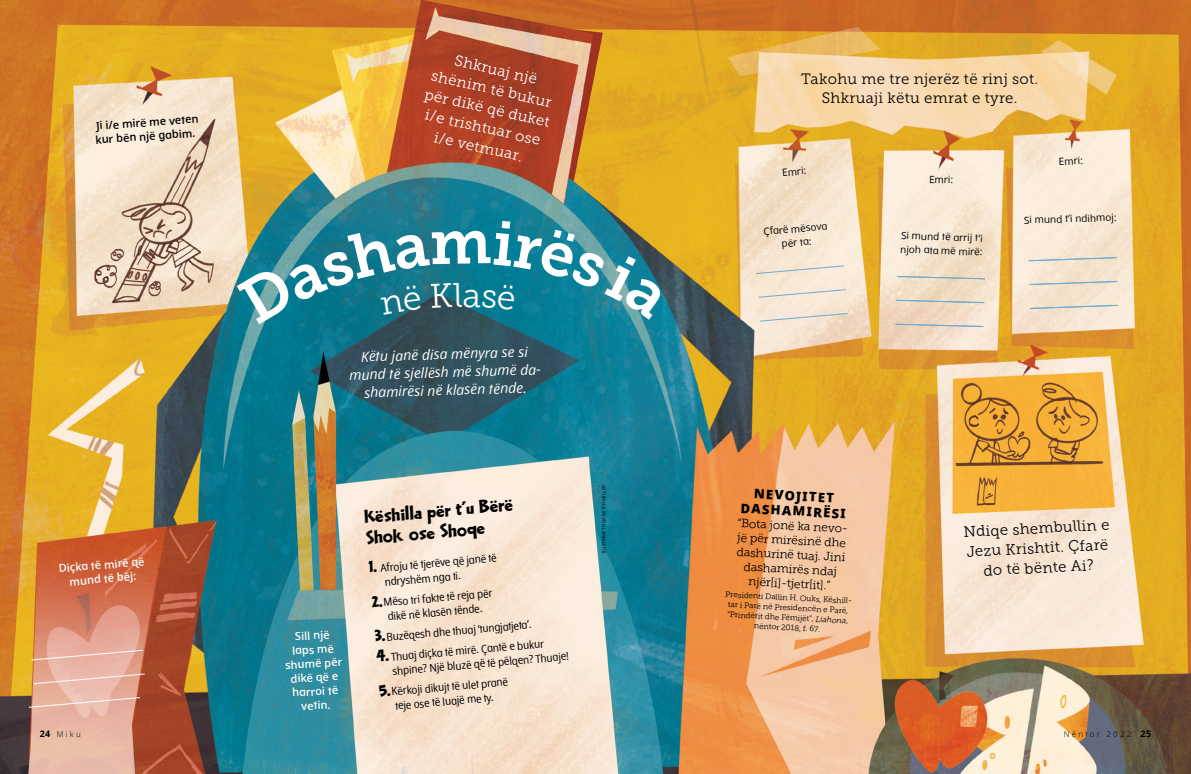
<style>
.page{position:relative;width:1191px;height:774px;background:#fff}
.page>*{position:absolute;margin:0;border:0;box-sizing:border-box;transform-origin:0 0}
.TOPIC-1_title_list{font:21px/21px "LHF Happy Fun Ball";color:#000}
.TOPIC_1_para{font:15px/19.8px "Museo Slablds Lat 300";letter-spacing:.02em;color:#000;text-align:center}
.TOPIC_1_para-2{font:15px/19.8px "Museo Slablds Lat 300";color:#fff;text-align:center}
.t1{font:italic 14px/18px "Dots Solidlds Lat";color:#fff;text-align:center}
.SIDE_title{font:800 13px/15px "Dots Solidlds Lat";color:#000;text-align:center}
.SIDEQT_para_first{font:12px/14.4px "Museo Slablds Lat 300";color:#000;text-align:center}
.LISTnmbr-1_para_firs{font:11px/14.5px "Dots Solid Condlds Lat";color:#000}
.t2{font:600 11px/14px "Dots Solidlds Lat";color:#fff;text-align:center}
.t3{font:600 11px/14px "Dots Solidlds Lat";color:#000}
.LISTnoMrk-1_para{font:10px/13.7px "Dots Solidlds Lat";color:#000;text-align:center}
.SIDEQT-CIT_para{font:8px/10px "Museo Slablds Lat 300";color:#000;text-align:center}
.t4{font:300 8px "Dots Solidlds Lat";letter-spacing:.28em;color:#000}
.FIGimg-CRDT_para{font:4.5px "Dots Solidlds Lat";color:#000}
.s1{font-family:"LHF Happy Fun Ball";font-size:18px}
.s2{font-family:"Museo Slablds Lat 300 Italic"}
.s3{font-weight:700;font-size:9px}
</style>
<div class="page">
<img style="left:0;top:0;width:1191px;height:774px">
<img style="left:28px;top:527px;width:136px;height:247px">
<svg style="left:30px;top:649px;width:114px;height:12px"></svg>
<svg style="left:33px;top:673px;width:113px;height:12px"></svg>
<svg style="left:28px;top:696px;width:113px;height:12px"></svg>
<svg style="left:755px;top:265px;width:90px;height:10px"></svg>
<svg style="left:757px;top:288px;width:90px;height:10px"></svg>
<svg style="left:759px;top:312px;width:89px;height:10px"></svg>
<svg style="left:896px;top:275px;width:90px;height:5px"></svg>
<svg style="left:895px;top:299px;width:90px;height:5px"></svg>
<svg style="left:894px;top:323px;width:90px;height:4px"></svg>
<svg style="left:1027px;top:257px;width:90px;height:5px"></svg>
<svg style="left:1028px;top:280px;width:90px;height:6px"></svg>
<svg style="left:1029px;top:304px;width:90px;height:5px"></svg>
<svg style="left:237px;top:220px;width:431px;height:104px;background:#207e8c"></svg>
<p class="t3" style="left:94px;top:119px;width:106px;rotate:-4deg">Ji i/e mirë me veten kur bën një gabim.</p>
<p class="t2" style="left:58px;top:562px;width:87px;rotate:-5deg">Diçka të mirë që mund të bëj:</p>
<p class="TOPIC_1_para-2" style="left:436px;top:45px;width:129px;rotate:13deg">Shkruaj një shënim të bukur për dikë që duket i/e trishtuar ose i/e vetmuar.</p>
<p class="TOPIC_1_para" style="left:801px;top:68px;width:239px">Takohu me tre njerëz të rinj sot.<br>Shkruaji këtu emrat e tyre.</p>
<p class="LISTnoMrk-1_para" style="left:781px;top:166px;width:26px;rotate:-5deg">Emri:</p>
<p class="LISTnoMrk-1_para" style="left:929px;top:172px;width:26px;rotate:2deg">Emri:</p>
<p class="LISTnoMrk-1_para" style="left:1058px;top:154px;width:26px;rotate:-2deg">Emri:</p>
<p class="LISTnoMrk-1_para" style="left:763px;top:225px;width:65px;rotate:-5deg">Çfarë mësova për ta:</p>
<p class="LISTnoMrk-1_para" style="left:901px;top:228px;width:84px;text-align:left;rotate:2deg">Si mund të arrij t’i njoh ata më mirë:</p>
<p class="LISTnoMrk-1_para" style="left:1023px;top:213px;width:94px;rotate:-2deg">Si mund t’i ndihmoj:</p>
<p class="t1" style="left:348px;top:348px;width:195px;rotate:-2deg">Këtu janë disa mënyra se si mund të sjellësh më shumë da&shy;shamirësi në klasën tënde.</p>
<p class="t2" style="left:283px;top:630px;width:58px;rotate:-3deg">Sill një laps më shumë për dikë që e harroi të vetin.</p>
<p class="TOPIC-1_title_list" style="left:364px;top:507px;width:150px;rotate:-5deg">Këshilla për t’u Bërë<br>Shok ose Shoqe</p>
<p class="LISTnmbr-1_para_firs" style="left:383px;top:560px;width:115px;text-indent:-14px;rotate:-5deg"><span class="s1">1.</span> Afroju të tjerëve që janë të ndryshëm nga ti.</p>
<p class="LISTnmbr-1_para_firs" style="left:372px;top:596px;width:122px;text-align:center;rotate:-5deg"><span class="s1">2.</span>Mëso tri fakte të reja për dikë në klasën tënde.</p>
<p class="LISTnmbr-1_para_firs" style="left:375px;top:631px;width:158px;rotate:-5deg"><span class="s1">3.</span>Buzëqesh dhe thuaj ‘tungjatjeta’.</p>
<p class="LISTnmbr-1_para_firs" style="left:390px;top:649px;width:179px;text-indent:-14px;rotate:-5deg"><span class="s1">4.</span> Th uaj diçka të mirë. Çantë e bukur shpine? Një bluzë që të pëlqen? Th uaje!</p>
<p class="LISTnmbr-1_para_firs" style="left:379px;top:685px;width:130px;text-align:center;rotate:-5deg"><span class="s1">5.</span>Kërkoji dikujt të ulet pranë teje ose të luajë me ty.</p>
<p class="FIGimg-CRDT_para" style="left:600px;top:553px;width:70px;rotate:-90deg">ILUSTRIMET NGA MITCH MILLER</p>
<p class="SIDE_title" style="left:742px;top:486px;width:107px;rotate:3deg">NEVOJITET<br>DASHAMIRËSI</p>
<p class="SIDEQT_para_first" style="left:737px;top:515px;width:112px;rotate:3deg">“Bota jonë ka nevo&shy;jë për mirësinë dhe dashurinë tuaj. Jini dashamirës ndaj njër[i]-tjetr[it].”</p>
<p class="SIDEQT-CIT_para" style="left:725px;top:589px;width:128px;rotate:3deg">Presidenti Dallin H. Ouks, Këshill&shy;tar i Parë në Presidencën e Parë, “Prindërit dhe Fëmijët”, <span class="s2">Liahona</span>, nëntor 2018, f. 67.</p>
<p class="TOPIC_1_para" style="left:963px;top:521px;width:147px;rotate:-3deg">Ndiqe shembullin e<br>Jezu Krishtit. Çfarë do të bënte Ai?</p>
<p class="t4" style="left:40px;top:728px;width:43px"><span class="s3">24</span> Miku</p>
<p class="t4" style="left:1064px;top:728px;width:89px">Nëntor 2022 <span class="s3">25</span></p>
</div>
